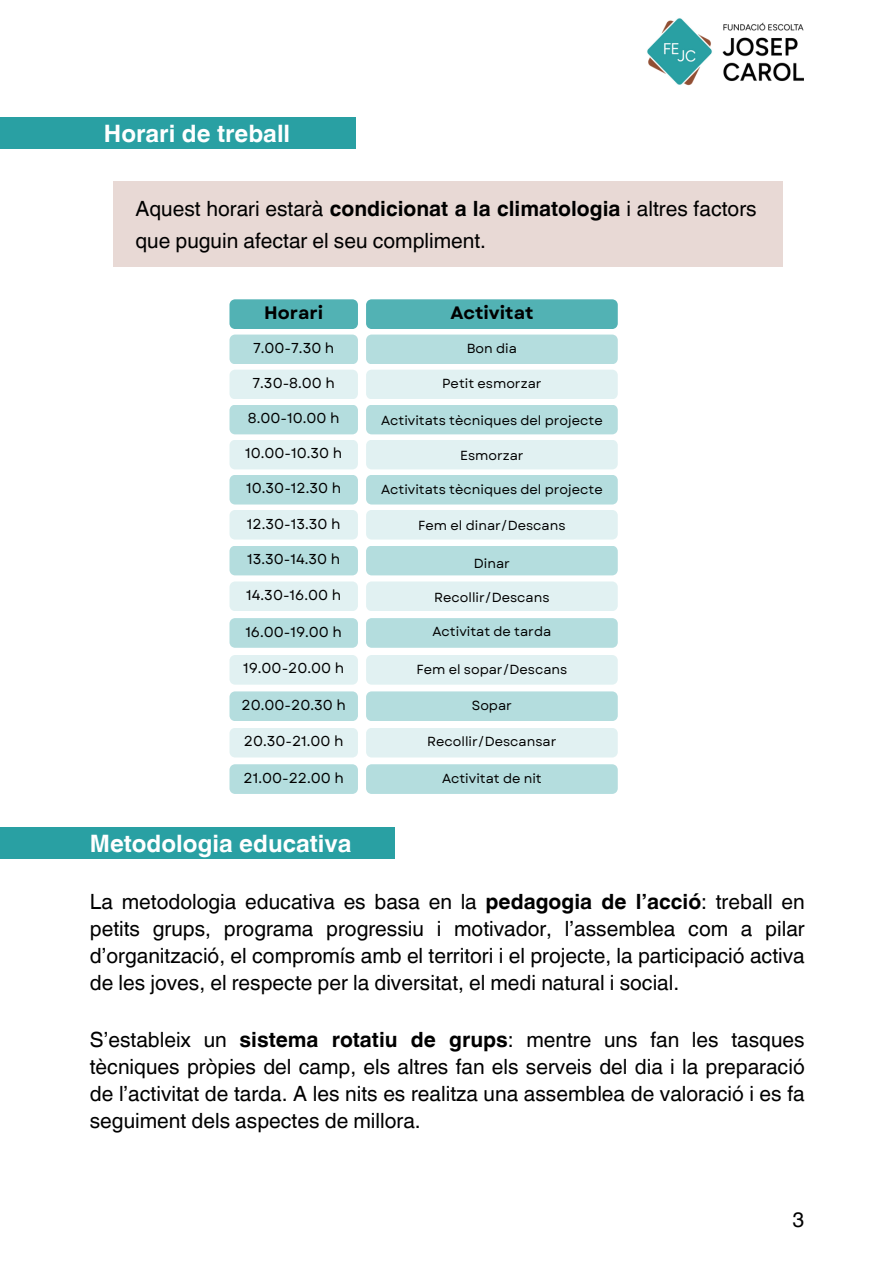
<style>
.page{position:relative;width:894px;height:1264px;background:#fff}
.page>*{position:absolute;margin:0;border:0;box-sizing:border-box;transform-origin:0 0}
.t1{font:700 24px "Helvetica World";color:#fff}
.t2{font:21px/27px "Helvetica World";color:#000;text-align:justify}
.t3{font:700 18px "Garet";color:#000}
.t4{font:14.4px "Garet";color:#000}
.t5{font:13.2px "Garet";color:#000}
.s1{font-weight:700}
</style>
<div class="page">
<div style="left:113px;top:181px;width:669px;height:86px;background:#e8d9d5"></div>
<div style="left:0;top:118px;width:355px;height:31px;background:#29a0a3"></div>
<img style="left:647px;top:18px;width:156px;height:67px">
<svg style="left:229px;top:299px;width:129px;height:135px;background:#b2dcdd"></svg>
<svg style="left:366px;top:299px;width:251px;height:135px;background:#b2dcdd"></svg>
<div style="left:229px;top:440px;width:129px;height:29px;background:#e1f1f2"></div>
<div style="left:366px;top:440px;width:251px;height:29px;background:#e1f1f2"></div>
<div style="left:229px;top:475px;width:129px;height:29px;background:#b4ddde"></div>
<div style="left:366px;top:475px;width:251px;height:29px;background:#b4ddde"></div>
<div style="left:229px;top:510px;width:129px;height:29px;background:#e1f1f2"></div>
<div style="left:366px;top:510px;width:251px;height:29px;background:#e1f1f2"></div>
<div style="left:229px;top:546px;width:129px;height:29px;background:#b4ddde"></div>
<div style="left:366px;top:546px;width:251px;height:29px;background:#b4ddde"></div>
<div style="left:229px;top:581px;width:129px;height:30px;background:#e1f1f2"></div>
<div style="left:366px;top:581px;width:251px;height:30px;background:#e1f1f2"></div>
<div style="left:229px;top:618px;width:129px;height:29px;background:#b4ddde"></div>
<div style="left:366px;top:618px;width:251px;height:29px;background:#b4ddde"></div>
<div style="left:229px;top:655px;width:129px;height:29px;background:#e1f1f2"></div>
<div style="left:366px;top:655px;width:251px;height:29px;background:#e1f1f2"></div>
<div style="left:229px;top:691px;width:129px;height:30px;background:#b4ddde"></div>
<div style="left:366px;top:691px;width:251px;height:30px;background:#b4ddde"></div>
<div style="left:229px;top:728px;width:129px;height:29px;background:#e1f1f2"></div>
<div style="left:366px;top:728px;width:251px;height:29px;background:#e1f1f2"></div>
<div style="left:229px;top:764px;width:129px;height:30px;background:#b4ddde"></div>
<div style="left:366px;top:764px;width:251px;height:30px;background:#b4ddde"></div>
<div style="left:0;top:827px;width:395px;height:31px;background:#29a0a3"></div>
<h1 class="t1" style="left:104px;top:114px;width:188px">Horari de treball</h1>
<h2 class="t2" style="left:135px;top:193px;width:622px;line-height:31.5px">Aquest horari estarà <span class="s1">condicionat a la climatologia</span> i altres factors que puguin afectar el seu compliment.</h2>
<p class="t3" style="left:264px;top:300px;width:60px">Horari</p>
<h3 class="t3" style="left:450px;top:300px;width:85px">Activitat</h3>
<p class="t4" style="left:253px;top:337px;width:83px">7.00-7.30 h</p>
<p class="t5" style="left:466px;top:339px;width:52px">Bon dia</p>
<p class="t4" style="left:252px;top:372px;width:84px">7.30-8.00 h</p>
<p class="t5" style="left:442px;top:374px;width:101px">Petit esmorzar</p>
<p class="t4" style="left:248px;top:407px;width:93px">8.00-10.00 h</p>
<p class="t5" style="left:381px;top:410px;width:223px">Activitats tècniques del projecte</p>
<p class="t4" style="left:245px;top:443px;width:98px">10.00-10.30 h</p>
<p class="t5" style="left:460px;top:446px;width:65px">Esmorzar</p>
<p class="t4" style="left:246px;top:478px;width:96px">10.30-12.30 h</p>
<p class="t4" style="left:247px;top:513px;width:95px">12.30-13.30 h</p>
<p class="t4" style="left:247px;top:549px;width:94px">13.30-14.30 h</p>
<h3 class="t4" style="left:246px;top:584px;width:96px">14.30-16.00 h</h3>
<p class="t4" style="left:245px;top:621px;width:98px">16.00-19.00 h</p>
<p class="t5" style="left:381px;top:480px;width:223px">Activitats tècniques del projecte</p>
<p class="t5" style="left:418px;top:515px;width:149px">Fem el dinar/Descans</p>
<p class="t5" style="left:473px;top:554px;width:38px">Dinar</p>
<p class="t5" style="left:434px;top:587px;width:117px">Recollir/Descans</p>
<p class="t5" style="left:432px;top:621px;width:120px">Activitat de tarda</p>
<p class="t4" style="left:243px;top:658px;width:103px">19.00-20.00 h</p>
<p class="t5" style="left:416px;top:659px;width:152px">Fem el sopar/Descans</p>
<p class="t4" style="left:241px;top:694px;width:106px">20.00-20.30 h</p>
<p class="t5" style="left:471px;top:696px;width:42px">Sopar</p>
<p class="t4" style="left:244px;top:731px;width:101px">20.30-21.00 h</p>
<p class="t5" style="left:427px;top:732px;width:131px">Recollir/Descansar</p>
<p class="t4" style="left:243px;top:767px;width:102px">21.00-22.00 h</p>
<h1 class="t5" style="left:442px;top:768px;width:101px">Activitat de nit</h1>
<h2 class="t1" style="left:90px;top:823px;width:263px">Metodologia educativa</h2>
<h2 class="t2" style="left:90px;top:888px;width:716px">La metodologia educativa es basa en la <span class="s1">pedagogia de l’acció</span>: treball en petits grups, programa progressiu i motivador, l’assemblea com a pilar d’organització, el compromís amb el territori i el projecte, la participació activa de les joves, el respecte per la diversitat, el medi natural i social.</h2>
<p class="t2" style="left:90px;top:1025px;width:716px">S’estableix un <span class="s1">sistema rotatiu de grups</span>: mentre uns fan les tasques tècniques pròpies del camp, els altres fan els serveis del dia i la preparació de l’activitat de tarda. A les nits es realitza una assemblea de valoració i es fa seguiment dels aspectes de millora.</p>
<p class="t2" style="left:792px;top:1206px;width:13px">3</p>
</div>
